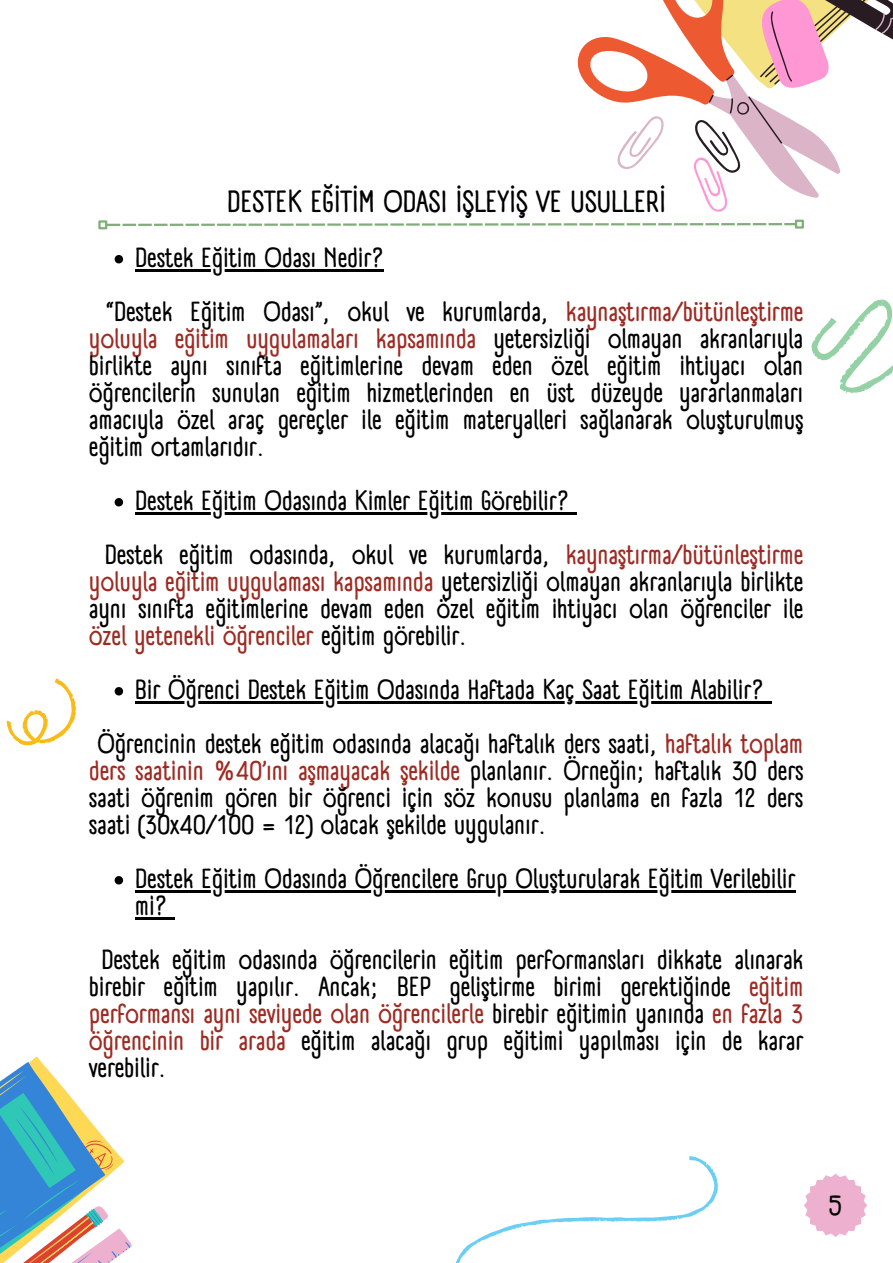
<style>
.page{position:relative;width:893px;height:1263px;background:#fff}
.page>*{position:absolute;margin:0;border:0;box-sizing:border-box;transform-origin:0 0}
.t1{font:700 30px "A Day Without Sun Text";color:#000}
.t2{font:700 28.5px "A Day Without Sun Text";color:#000}
.t3{font:700 27px/27px "A Day Without Sun Text";color:#000;text-align:justify}
.s1{color:#9f2a22}
</style>
<div class="page">
<svg style="left:577px;top:0;width:316px;height:212px"></svg>
<svg style="left:0;top:1056px;width:132px;height:207px"></svg>
<svg style="left:811px;top:299px;width:82px;height:95px"></svg>
<svg style="left:6px;top:678px;width:70px;height:68px"></svg>
<svg style="left:456px;top:1156px;width:262px;height:107px"></svg>
<svg style="left:115px;top:255px;width:8px;height:8px"></svg>
<hr style="left:135px;top:269px;width:249px;height:2px;background:#000">
<svg style="left:115px;top:498px;width:8px;height:8px"></svg>
<hr style="left:135px;top:512px;width:434px;height:2px;background:#000">
<svg style="left:569px;top:512px;width:8px;height:2px"></svg>
<svg style="left:115px;top:687px;width:8px;height:8px"></svg>
<hr style="left:135px;top:701px;width:629px;height:2px;background:#000">
<svg style="left:764px;top:701px;width:7px;height:2px"></svg>
<svg style="left:115px;top:876px;width:8px;height:8px"></svg>
<hr style="left:135px;top:890px;width:660px;height:2px;background:#000">
<hr style="left:135px;top:917px;width:32px;height:2px;background:#000">
<svg style="left:167px;top:917px;width:8px;height:2px"></svg>
<svg style="left:804px;top:1174px;width:63px;height:63px"></svg>
<svg style="left:107px;top:223px;width:688px;height:3px;background:#accaa8"></svg>
<div style="left:98px;top:220px;width:9px;height:9px;border:2px solid #80ae79"></div>
<div style="left:795px;top:220px;width:9px;height:9px;border:2px solid #80ae79"></div>
<p class="t1" style="left:227px;top:184px;width:441px">DESTEK EĞİTİM ODASI İŞLEYİŞ VE USULLERİ</p>
<p class="t3" style="left:135px;top:245px;width:250px">Destek Eğitim Odası Nedir?</p>
<p class="t3" style="left:89px;top:299px;width:716px;text-indent:17px">“Destek Eğitim Odası”, okul ve kurumlarda, <span class="s1">kaynaştırma/bütünleştirme yoluyla eğitim uygulamaları kapsamında</span> yetersizliği olmayan akranlarıyla birlikte aynı sınıfta eğitimlerine devam eden özel eğitim ihtiyacı olan öğrencilerin sunulan eğitim hizmetlerinden en üst düzeyde yararlanmaları amacıyla özel araç gereçler ile eğitim materyalleri sağlanarak oluşturulmuş eğitim ortamlarıdır.</p>
<p class="t3" style="left:135px;top:488px;width:436px">Destek Eğitim Odasında Kimler Eğitim Görebilir?</p>
<p class="t3" style="left:89px;top:542px;width:716px;text-indent:16px">Destek eğitim odasında, okul ve kurumlarda, <span class="s1">kaynaştırma/bütünleştirme yoluyla eğitim uygulaması kapsamında</span> yetersizliği olmayan akranlarıyla birlikte aynı sınıfta eğitimlerine devam eden özel eğitim ihtiyacı olan öğrenciler ile <span class="s1">özel yetenekli öğrenciler</span> eğitim görebilir.</p>
<p class="t3" style="left:135px;top:677px;width:630px">Bir Öğrenci Destek Eğitim Odasında Haftada Kaç Saat Eğitim Alabilir?</p>
<p class="t3" style="left:89px;top:731px;width:716px;text-indent:8px">Öğrencinin destek eğitim odasında alacağı haftalık ders saati, <span class="s1">haftalık toplam ders saatinin %40’ını aşmayacak şekilde</span> planlanır. Örneğin; haftalık 30 ders saati öğrenim gören bir öğrenci için söz konusu planlama en fazla 12 ders saati (30x40/100 = 12) olacak şekilde uygulanır.</p>
<p class="t3" style="left:135px;top:866px;width:662px">Destek Eğitim Odasında Öğrencilere Grup Oluşturularak Eğitim Verilebilir mi?</p>
<p class="t3" style="left:89px;top:947px;width:716px;text-indent:12px">Destek eğitim odasında öğrencilerin eğitim performansları dikkate alınarak birebir eğitim yapılır. Ancak; BEP geliştirme birimi gerektiğinde <span class="s1">eğitim performansı aynı seviyede olan öğrencilerle</span> birebir eğitimin yanında <span class="s1">en fazla 3 öğrencinin bir arada</span> eğitim alacağı grup eğitimi yapılması için de karar verebilir.</p>
<p class="t2" style="left:828px;top:1187px;width:16px">5</p>
</div>
